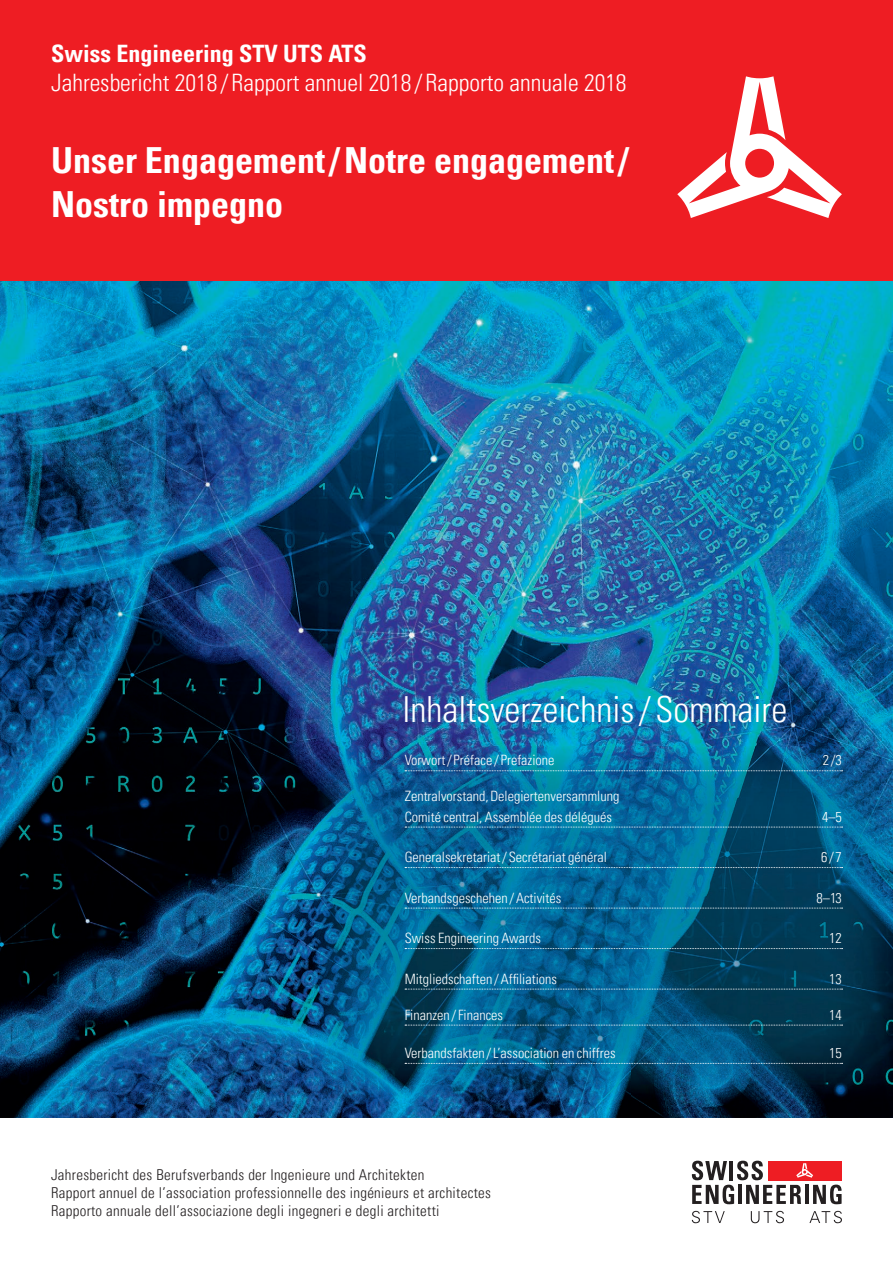
<style>
.page{position:relative;width:893px;height:1263px;background:#fff}
.page>*{position:absolute;margin:0;border:0;box-sizing:border-box;transform-origin:0 0}
.t1{font:700 condensed 36px/43.2px "+LEJQNK Univers LT Std";color:#fff}
.t2{font:300 condensed 36px "+QCWUSA Univers LT Std";color:#fff}
.t3{font:300 condensed 24px "+QCWUSA Univers LT Std";color:#fff}
.t4{font:700 condensed 24px "+LEJQNK Univers LT Std";color:#fff}
.t5{font:300 condensed 15px/18px "+QCWUSA Univers LT Std";letter-spacing:.02em;color:#231f20}
.t6{font:300 condensed 14.25px/20.2px "+QCWUSA Univers LT Std";color:#fff}
</style>
<div class="page">
<img style="left:0;top:281px;width:893px;height:837px">
<div style="left:0;top:0;width:893px;height:281px;background:#ee1d23"></div>
<svg style="left:677px;top:76px;width:165px;height:142px"></svg>
<svg style="left:692px;top:1211px;width:33px;height:12px"></svg>
<svg style="left:751px;top:1211px;width:33px;height:12px"></svg>
<svg style="left:809px;top:1211px;width:33px;height:12px"></svg>
<svg style="left:692px;top:1161px;width:150px;height:43px"></svg>
<img style="left:314px;top:746px;width:579px;height:354px">
<svg style="left:405px;top:770px;width:438px;height:1px"></svg>
<svg style="left:405px;top:827px;width:438px;height:1px"></svg>
<svg style="left:405px;top:867px;width:438px;height:1px"></svg>
<svg style="left:405px;top:908px;width:438px;height:1px"></svg>
<svg style="left:405px;top:948px;width:438px;height:1px"></svg>
<svg style="left:405px;top:989px;width:438px;height:1px"></svg>
<svg style="left:405px;top:1025px;width:438px;height:1px"></svg>
<svg style="left:405px;top:1063px;width:438px;height:1px"></svg>
<h2 class="t4" style="left:51px;top:40px;width:317px">Swiss Engineering STV UTS ATS</h2>
<h2 class="t3" style="left:51px;top:69px;width:577px">Jahresbericht 2018 / Rapport annuel 2018 / Rapporto annuale 2018</h2>
<h1 class="t1" style="left:51px;top:139px;width:579px">Unser Engagement / Notre engagement /<br>Nostro impegno</h1>
<h1 class="t2" style="left:403px;top:689px;width:386px">Inhaltsverzeichnis / Sommaire</h1>
<p class="t6" style="left:405px;top:750px;width:151px">Vorwort / Préface / Prefazione</p>
<p class="t6" style="left:823px;top:750px;width:21px">2 / 3</p>
<p class="t6" style="left:405px;top:786px;width:216px">Zentralvorstand, Delegiertenversammlung<br>Comité central, Assemblée des délégués</p>
<p class="t6" style="left:822px;top:807px;width:21px">4–5</p>
<p class="t6" style="left:405px;top:847px;width:204px">Generalsekretariat / Secrétariat général</p>
<p class="t6" style="left:821px;top:847px;width:22px">6 / 7</p>
<p class="t6" style="left:405px;top:888px;width:158px">Verbandsgeschehen / Activités</p>
<p class="t6" style="left:817px;top:888px;width:27px">8–13</p>
<p class="t6" style="left:405px;top:928px;width:138px">Swiss Engineering Awards</p>
<p class="t6" style="left:829px;top:928px;width:14px">12</p>
<p class="t6" style="left:405px;top:969px;width:154px">Mitgliedschaften / Affiliations</p>
<p class="t6" style="left:829px;top:969px;width:14px">13</p>
<p class="t6" style="left:405px;top:1005px;width:100px">Finanzen / Finances</p>
<p class="t6" style="left:829px;top:1005px;width:14px">14</p>
<p class="t6" style="left:405px;top:1043px;width:212px">Verbandsfakten / L’association en chiffres</p>
<p class="t6" style="left:829px;top:1043px;width:14px">15</p>
<p class="t5" style="left:51px;top:1166px;width:442px">Jahresbericht des Berufsverbands der Ingenieure und Architekten<br>Rapport annuel de l’association professionnelle des ingénieurs et architectes<br>Rapporto annuale dell’associazione degli ingegneri e degli architetti</p>
</div>
